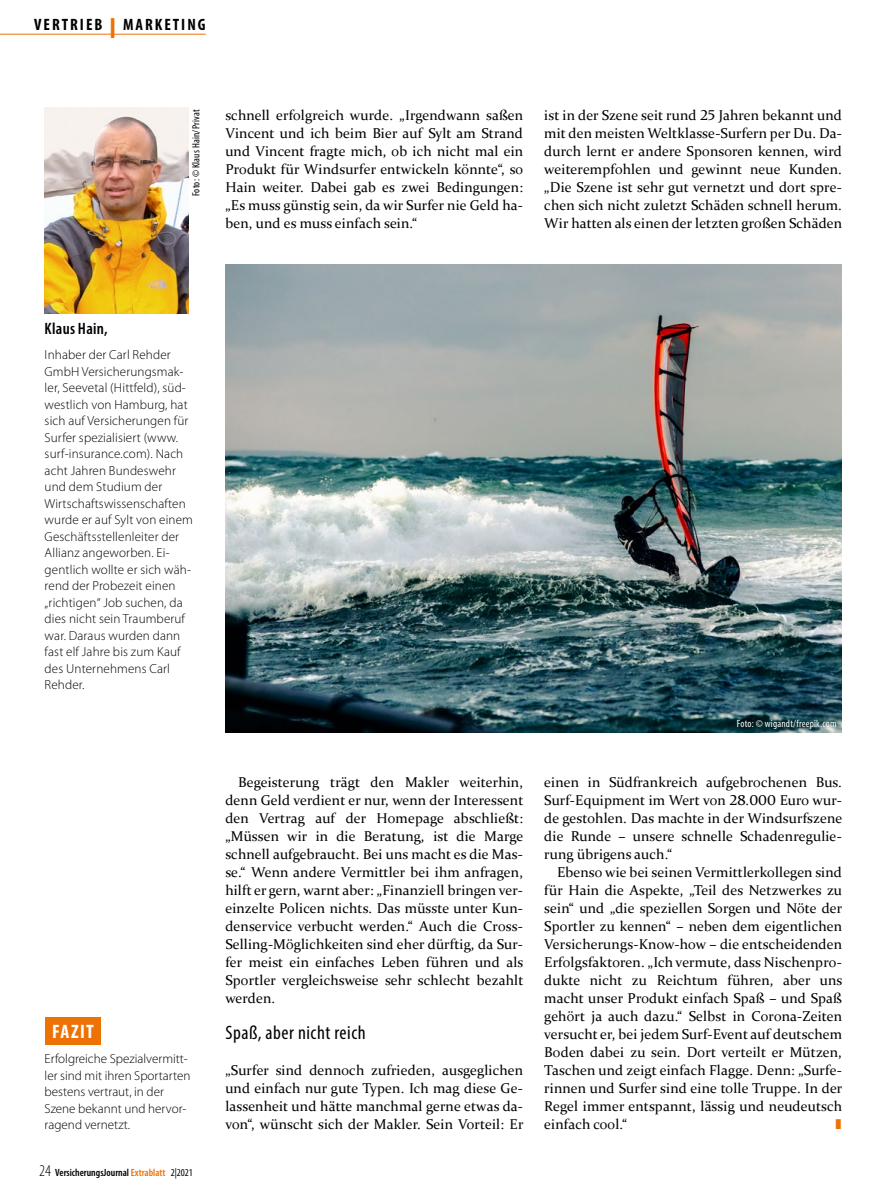
<style>
.page{position:relative;width:893px;height:1191px;background:#fff}
.page>*{position:absolute;margin:0;border:0;box-sizing:border-box;transform-origin:0 0}
.t1{font:condensed 19.5px "Myriad Pro";letter-spacing:.03em;color:#000}
.t2{font:700 condensed 19.5px "Myriad Pro";letter-spacing:.07em;color:#fff}
.t3{font:700 condensed 16.5px "Myriad Pro";letter-spacing:.12em;color:#000}
.t4{font:600 condensed 16.5px "Myriad Pro";letter-spacing:.015em;color:#000}
.t5{font:14.25px/18px "Constantia";letter-spacing:.01em;color:#000;text-align:justify}
.t6{font:300 13.2px/16.5px "Myriad Pro";letter-spacing:.01em;color:#000}
.t7{font:600 condensed 10.5px "Myriad Pro";color:#000}
.t8{font:condensed 10.5px "Myriad Pro";letter-spacing:.02em;color:#fff}
.t9{font:condensed 10.5px "Myriad Pro";letter-spacing:.02em;color:#000}
.s1{color:#ee7203}
.s2{font-weight:300;font-size:16.5px}
.s3{font-weight:400}
</style>
<div class="page">
<hr style="left:0;top:34px;width:206px;height:1px;background:#ee7203">
<div style="left:45px;top:1017px;width:55px;height:27px;background:#ee7203"></div>
<img style="left:225px;top:264px;width:617px;height:468px">
<img style="left:45px;top:107px;width:143px;height:207px">
<p class="t3" style="left:34px;top:14px;width:173px">VERTRIEB <span class="s1">❙</span> MARKETING</p>
<p class="t9" style="left:190px;top:196px;width:88px;rotate:-90deg">Foto: © Klaus Hain/Privat</p>
<p class="t5" style="left:225px;top:106px;width:299px">schnell erfolgreich wurde. „Irgendwann saßen Vincent und ich beim Bier auf Sylt am Strand und Vincent fragte mich, ob ich nicht mal ein Produkt für Windsurfer entwickeln könnte“, so Hain weiter. Dabei gab es zwei Bedingungen: „Es muss günstig sein, da wir Surfer nie Geld ha&shy;ben, und es muss einfach sein.“</p>
<p class="t5" style="left:544px;top:106px;width:299px">ist in der Szene seit rund 25 Jahren bekannt und mit den meisten Weltklasse-Surfern per Du. Da&shy;durch lernt er andere Sponsoren kennen, wird weiterempfohlen und gewinnt neue Kunden. „Die Szene ist sehr gut vernetzt und dort spre&shy;chen sich nicht zuletzt Schäden schnell herum.<br>Wir hatten als einen der letzten großen Schäden</p>
<p class="t4" style="left:45px;top:318px;width:65px">Klaus Hain,</p>
<p class="t6" style="left:45px;top:346px;width:150px">Inhaber der Carl Rehder<br>GmbH Versicherungsmak&shy;ler, Seevetal (Hittfeld), süd&shy;westlich von Hamburg, hat sich auf Versicherungen für<br>Surfer spezialisiert (www. surf-insurance.com). Nach acht Jahren Bundeswehr und dem Studium der<br>Wirtschaftswissenschaften wurde er auf Sylt von einem<br>Geschäftsstellenleiter der<br>Allianz angeworben. Ei&shy;gentlich wollte er sich wäh&shy;rend der Probezeit einen „richtigen“ Job suchen, da dies nicht sein Traumberuf war. Daraus wurden dann fast elf Jahre bis zum Kauf des Unternehmens Carl<br>Rehder.</p>
<h1 class="t2" style="left:52px;top:1019px;width:43px">FAZIT</h1>
<p class="t6" style="left:45px;top:1050px;width:147px">Erfolgreiche Spezialvermitt&shy;ler sind mit ihren Sportarten bestens vertraut, in der<br>Szene bekannt und hervor&shy;ragend vernetzt.</p>
<p class="t7" style="left:39px;top:1166px;width:155px"><span class="s2">24</span> VersicherungsJournal <span class="s1">Extrablatt</span> <span class="s3">2|2021</span></p>
<p class="t5" style="left:225px;top:772px;width:300px;text-indent:13px">Begeisterung trägt den Makler weiterhin, denn Geld verdient er nur, wenn der Interessent den Vertrag auf der Homepage abschließt: „Müssen wir in die Beratung, ist die Marge schnell aufgebraucht. Bei uns macht es die Mas&shy;se.“ Wenn andere Vermittler bei ihm anfragen, hilft er gern, warnt aber: „Finanziell bringen ver&shy;einzelte Policen nichts. Das müsste unter Kun&shy;denservice verbucht werden.“ Auch die Cross-Selling-Möglichkeiten sind eher dürftig, da Sur&shy;fer meist ein einfaches Leben führen und als Sportler vergleichsweise sehr schlecht bezahlt werden.</p>
<h1 class="t1" style="left:225px;top:1021px;width:142px">Spaß, aber nicht reich</h1>
<p class="t5" style="left:225px;top:1060px;width:300px">„Surfer sind dennoch zufrieden, ausgeglichen und einfach nur gute Typen. Ich mag diese Ge&shy;lassenheit und hätte manchmal gerne etwas da&shy;von“, wünscht sich der Makler. Sein Vorteil: Er</p>
<p class="t8" style="left:737px;top:717px;width:101px">Foto: © wigandt/freepik.com</p>
<p class="t5" style="left:544px;top:772px;width:299px">einen in Südfrankreich aufgebrochenen Bus.<br>Surf-Equipment im Wert von 28.000 Euro wur&shy;de gestohlen. Das machte in der Windsurfszene die Runde – unsere schnelle Schadenregulie&shy;rung übrigens auch.“</p>
<p class="t5" style="left:544px;top:862px;width:300px;text-indent:13px">Ebenso wie bei seinen Vermittlerkollegen sind für Hain die Aspekte, „Teil des Netzwerkes zu sein“ und „die speziellen Sorgen und Nöte der Sportler zu kennen“ – neben dem eigentlichen Versicherungs-Know-how – die entscheidenden Erfolgsfaktoren. „Ich vermute, dass Nischenpro&shy;dukte nicht zu Reichtum führen, aber uns macht unser Produkt einfach Spaß – und Spaß gehört ja auch dazu.“ Selbst in Corona-Zeiten versucht er, bei jedem Surf-Event auf deutschem Boden dabei zu sein. Dort verteilt er Mützen, Taschen und zeigt einfach Flagge. Denn: „Surfe&shy;rinnen und Surfer sind eine tolle Truppe. In der Regel immer entspannt, lässig und neudeutsch einfach cool.“</p>
</div>
